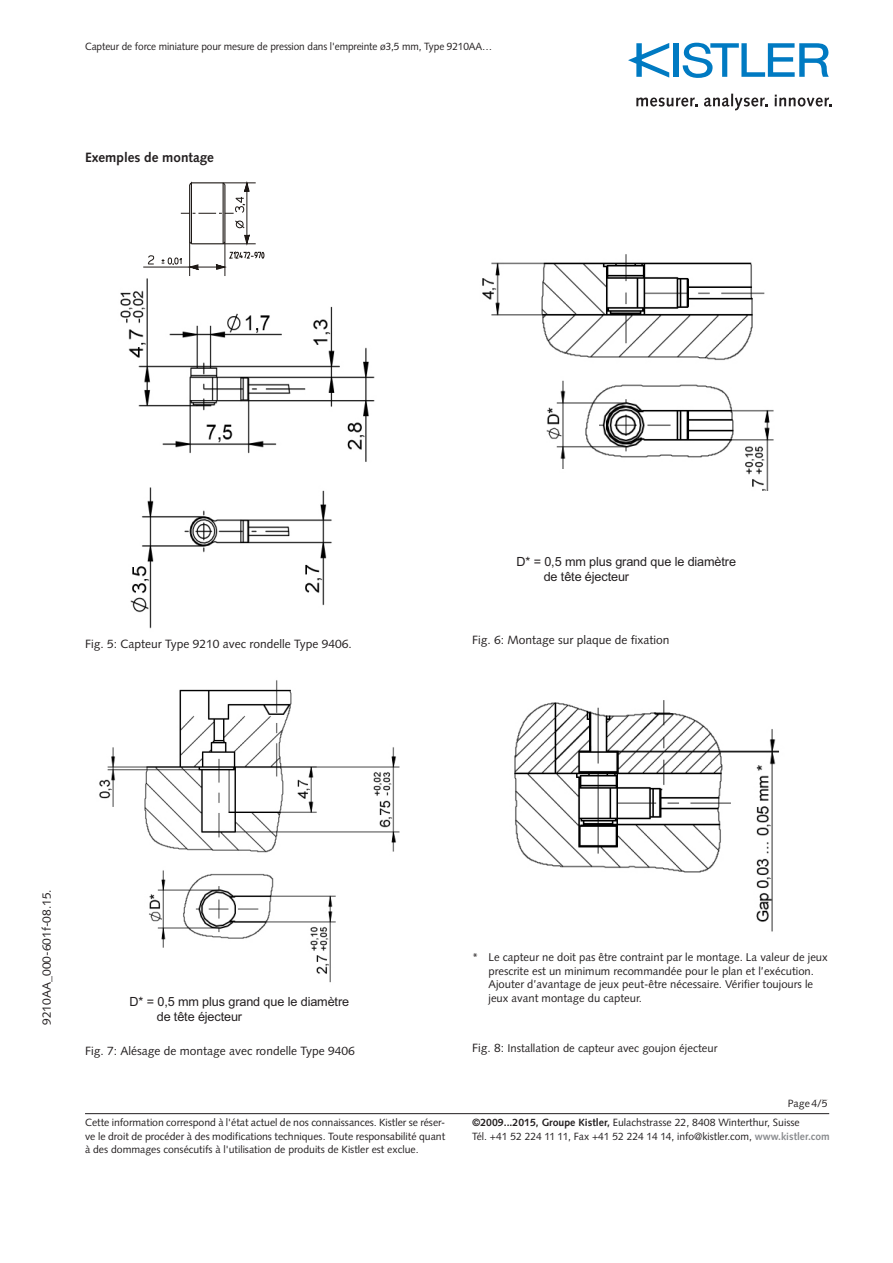
<style>
.page{position:relative;width:893px;height:1263px;background:#fff}
.page>*{position:absolute;margin:0;border:0;box-sizing:border-box;transform-origin:0 0}
.t1{font:700 13.5px "Syntax LT Std";color:#231f20}
.t2{font:12.6px/15.1px "Arial";letter-spacing:-.01em;color:#231f20}
.t3{font:12px "Syntax LT Std";color:#231f20}
.t4{font:11.25px/13.5px "Syntax LT Std";color:#231f20}
.t5{font:10.5px/13.5px "Syntax LT Std";letter-spacing:-.005em;color:#231f20}
.t6{font:10.5px "Syntax LT Std";letter-spacing:-.005em;color:#231f20;scale:.96 1}
.s1{font-size:12px}
.s2{font-weight:700}
.s3{font-weight:700;color:#8a8c8f}
</style>
<div class="page">
<hr style="left:85px;top:1113px;width:744px;height:1px;background:#231f20">
<div style="left:673px;top:43px;width:6px;height:34px;background:#007ac2"></div>
<svg style="left:683px;top:43px;width:146px;height:35px"></svg>
<svg style="left:628px;top:43px;width:41px;height:35px"></svg>
<svg style="left:636px;top:98px;width:61px;height:9px"></svg>
<svg style="left:704px;top:94px;width:63px;height:16px"></svg>
<svg style="left:775px;top:95px;width:57px;height:12px"></svg>
<img style="left:482px;top:254px;width:292px;height:236px">
<img style="left:99px;top:680px;width:301px;height:303px">
<img style="left:514px;top:700px;width:265px;height:232px">
<img style="left:120px;top:272px;width:255px;height:357px">
<hr style="left:225px;top:242px;width:1px;height:34px;background:#1f1a17">
<hr style="left:189px;top:242px;width:1px;height:34px;background:#1f1a17">
<hr style="left:143px;top:267px;width:82px;height:1px;background:#1f1a17">
<svg style="left:148px;top:255px;width:6px;height:10px"></svg>
<svg style="left:162px;top:181px;width:102px;height:89px"></svg>
<hr style="left:223px;top:183px;width:1px;height:61px;background:#1f1a17">
<p class="t6" style="left:85px;top:41px;width:426px">Capteur de force miniature pour mesure de pression dans l'empreinte ø3,5 mm, Type 9210AA…</p>
<p class="t1" style="left:85px;top:150px;width:131px">Exemples de montage</p>
<p class="t3" style="left:85px;top:636px;width:268px">Fig. 5: Capteur Type 9210 avec rondelle Type 9406.</p>
<p class="t2" style="left:544px;top:554px;width:194px;text-indent:-27px">D* = 0,5 mm plus grand que le diamètre de tête éjecteur</p>
<p class="t3" style="left:472px;top:633px;width:199px">Fig. 6: Montage sur plaque de fixation</p>
<p class="t3" style="left:39px;top:1025px;width:137px;rotate:-90deg">9210AA_000-601f-08.15.</p>
<p class="t2" style="left:157px;top:994px;width:194px;text-indent:-27px">D* = 0,5 mm plus grand que le diamètre de tête éjecteur</p>
<p class="t3" style="left:85px;top:1043px;width:271px">Fig. 7: Alésage de montage avec rondelle Type 9406</p>
<p class="t5" style="left:85px;top:1116px;width:362px;text-align:justify">Cette information correspond à l'état actuel de nos connaissances. Kistler se réser&shy;ve le droit de procéder à des modifications techniques. Toute responsabilité quant à des dommages consécutifs à l'utilisation de produits de Kistler est exclue.</p>
<p class="t4" style="left:488px;top:951px;width:341px;text-indent:-16px">* Le capteur ne doit pas être contraint par le montage. La valeur de jeux prescrite est un minimum recommandée pour le plan et l’exécution.<br>Ajouter d’avantage de jeux peut-être nécessaire. Vérifier toujours le jeux avant montage du capteur.</p>
<p class="t4" style="left:472px;top:1041px;width:247px"><span class="s1">Fig. 8:</span> Installation de capteur avec goujon éjecteur</p>
<p class="t5" style="left:788px;top:1097px;width:43px">Page 4/4</p>
<p class="t5" style="left:811px;top:1097px;width:18px">4/5</p>
<p class="t5" style="left:472px;top:1116px;width:359px"><span class="s2">©2009...2015, Groupe Kistler,</span> Eulachstrasse 22, 8408 Winterthur, Suisse<br>Tél. +41 52 224 11 11, Fax +41 52 224 14 14, info@kistler.com, <span class="s3">www.kistler.com</span></p>
</div>
